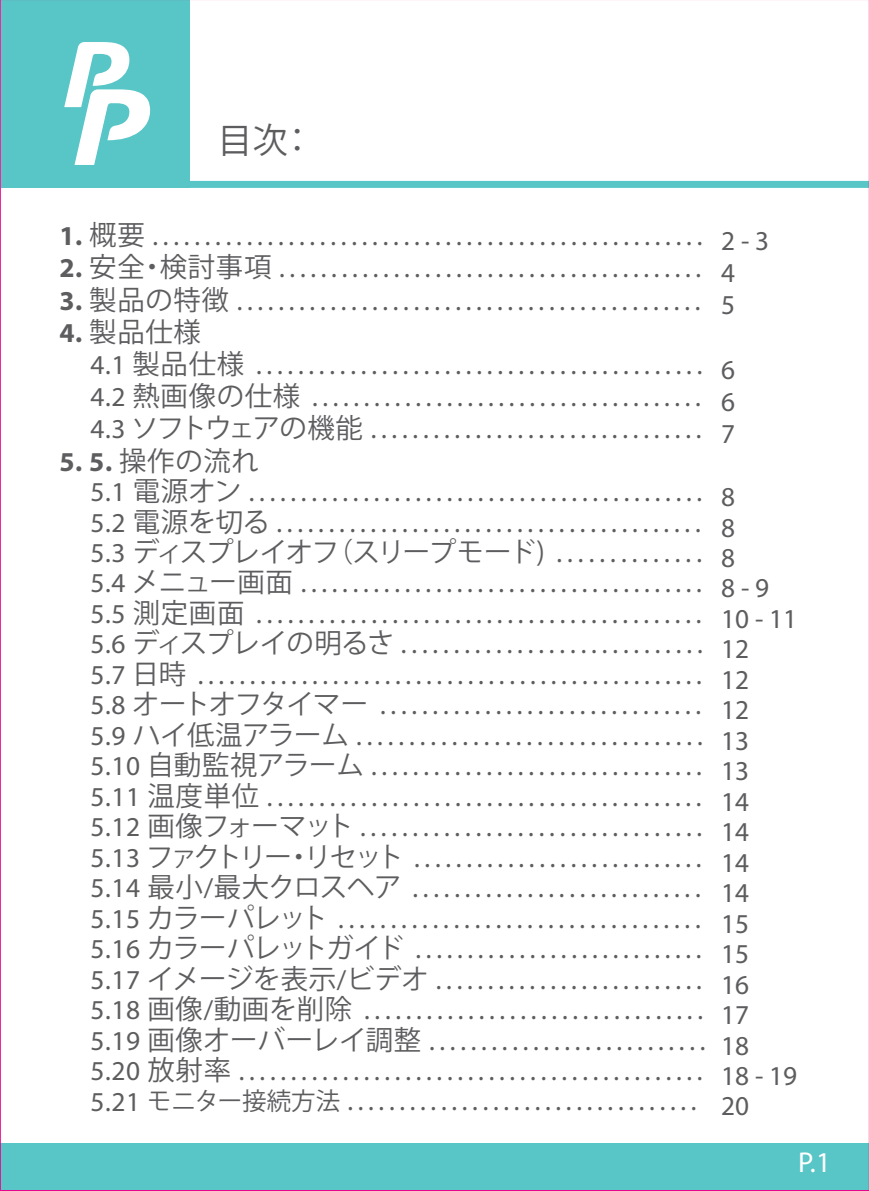
<style>
.page{position:relative;width:869px;height:1191px;background:#fff}
.page>*{position:absolute;margin:0;border:0;box-sizing:border-box;transform-origin:0 0}
.t1{font:35px "Koz Go Pr 6 N";color:#5d5d60}
.t2{font:28.7px "Myriad Pro";color:#fff}
.t3{font:27.3px/30.4px "Myriad Pro";letter-spacing:.025em;color:#5d5d60}
.t4{font:27.3px/30.4px "Myriad Pro";color:#5d5d60;text-align:justify}
.t5{font:27.3px "Koz Go Pr 6 N";letter-spacing:.025em;color:#5d5d60}
.s1{font-weight:700}
.s2{font-family:"Koz Go Pr 6 N"}
.s3{font-family:"Myriad Pro";font-weight:700}
.s4{font-family:"Koz Go Pr 6 N";font-size:24.5px}
</style>
<div class="page">
<div style="left:1px;top:0;width:188px;height:188px;background:#58c5c7"></div>
<svg style="left:64px;top:42px;width:86px;height:123px"></svg>
<div style="left:189px;top:181px;width:679px;height:7px;background:#58c5c7"></div>
<div style="left:0;top:1143px;width:868px;height:48px;background:#58c5c7"></div>
<p class="t1" style="left:217px;top:120px;width:99px">目次：</p>
<p class="t4" style="left:59px;top:220px;width:644px"><span class="s1">1.</span> <span class="s2">概要</span> .....................................................</p>
<p class="t4" style="left:59px;top:252px;width:643px"><span class="s1">2.</span> <span class="s2">安全・検討事項</span> .........................................</p>
<p class="t4" style="left:59px;top:285px;width:642px"><span class="s1">3.</span> <span class="s2">製品の特徴</span> .............................................</p>
<p class="t5" style="left:59px;top:316px;width:143px"><span class="s3">4.</span> 製品仕様</p>
<p class="t4" style="left:90px;top:348px;width:613px;line-height:32.2px">4.1<span class="s2">製品仕様</span> ...........................................<br>4.2<span class="s2">熱画像の仕様</span> ......................................<br>4.3<span class="s2">ソフトウェアの機能</span> ................................</p>
<p class="t5" style="left:59px;top:445px;width:201px"><span class="s3">5. 5.</span> 操作の流れ</p>
<p class="t3" style="left:90px;top:476px;width:616px">5.1 <span class="s2">電源オン</span> ............................................<br>5.2 <span class="s2">電源を切る</span> .........................................<br>5.3 <span class="s2">ディスプレイオフ（スリープモード)</span> . . . . . . . . . . . . . .<br>5.4 <span class="s2">メニュー画面</span> .......................................<br>5.5 <span class="s2">測定画面</span> ...........................................<br>5.6 <span class="s2">ディスプレイの明るさ</span> .............................<br>5.7 <span class="s2">日時</span> .................................................<br>5.8 <span class="s2">オートオフタイマー</span> ...............................<br>5.9 <span class="s2">ハイ低温アラーム</span> .................................<br>5.10 <span class="s2">自動監視アラーム</span> ................................<br>5.11 <span class="s2">温度単位</span> ..........................................<br>5.12 <span class="s2">画像フォーマット</span> .................................<br>5.13 <span class="s2">ファクトリー・リセット</span> ............................<br>5.14 <span class="s2">最小</span>/<span class="s2">最大クロスヘア</span> ............................<br>5.15 <span class="s2">カラーパレット</span> ...................................<br>5.16 <span class="s2">カラーパレットガイド</span> ............................<br>5.17 <span class="s2">イメージを表示</span>/<span class="s2">ビデオ</span> ..........................<br>5.18 <span class="s2">画像</span>/<span class="s2">動画を削除</span> .................................<br>5.19 <span class="s2">画像オーバーレイ調整</span> ...........................<br>5.20 <span class="s2">放射率</span> .............................................<br>5.21 <span class="s4">モニター接続方法</span> ..................................</p>
<p class="t4" style="left:721px;top:224px;width:49px;line-height:32.2px;text-align:left">2 - 3<br>4<br>5</p>
<p class="t4" style="left:721px;top:353px;width:15px;line-height:32.2px">6<br>6<br>7</p>
<p class="t4" style="left:721px;top:481px;width:77px;text-align:left">8<br>8<br>8<br>8 - 9<br>10 - 11<br>12<br>12<br>12<br>13<br>13<br>14<br>14<br>14<br>14<br>15<br>15<br>16<br>17<br>18<br>18 - 19<br>20</p>
<p class="t2" style="left:797px;top:1144px;width:34px">P.1</p>
</div>
